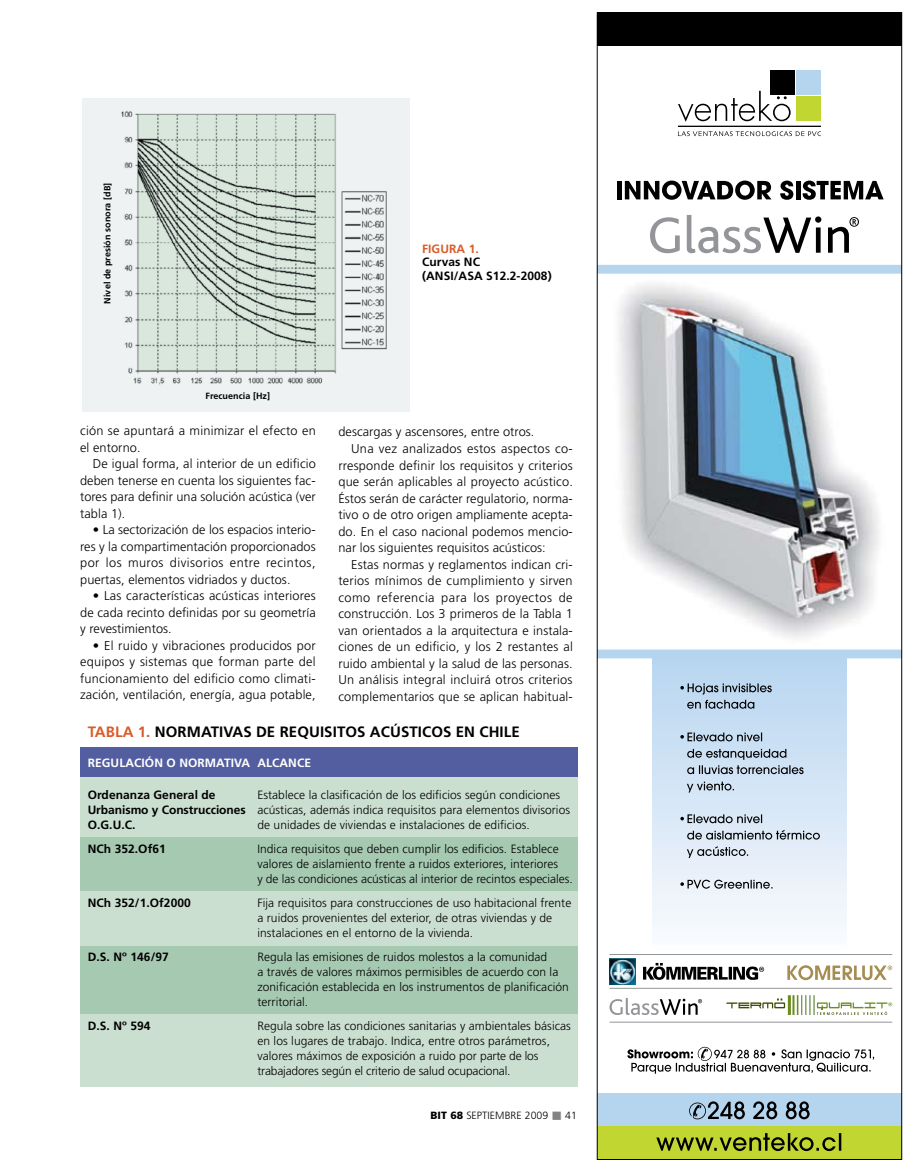
<style>
.page{position:relative;width:915px;height:1170px;background:#fff}
.page>*{position:absolute;margin:0;border:0;box-sizing:border-box;transform-origin:0 0}
.t1{font:700 15px "Frutiger";letter-spacing:.005em;color:#000}
.t2{font:300 12.75px/16.5px "Frutiger";letter-spacing:.01em;color:#000;text-align:justify}
.t3{font:300 12.75px "Frutiger";letter-spacing:.04em;color:#000}
.t4{font:300 12px/15px "Frutiger";letter-spacing:.005em;color:#000}
.t5{font:700 12px/13.5px "Frutiger";letter-spacing:.005em;color:#000}
.t6{font:700 12px "Frutiger";letter-spacing:.005em;color:#fff}
.t7{font:700 12px "Frutiger";color:#d95b29}
.t8{font:300 10.5px "Frutiger";letter-spacing:.005em;color:#000}
.t9{font:700 9px "Frutiger";letter-spacing:.005em;color:#000}
.s1{color:#d95b29}
.s2{font-weight:300}
.s3{font-weight:700}
.s4{font-weight:900}
.s5{color:#808284}
</style>
<div class="page">
<div style="left:82px;top:98px;width:328px;height:313px;background:#eff2f2"></div>
<div style="left:80px;top:746px;width:497px;height:340px;background:#cbdfd1"></div>
<img style="left:121px;top:111px;width:266px;height:274px">
<div style="left:80px;top:746px;width:497px;height:30px;background:#535ea0"></div>
<div style="left:80px;top:837px;width:497px;height:53px;background:#a6c9b2"></div>
<div style="left:80px;top:946px;width:497px;height:67px;background:#a6c9b2"></div>
<svg style="left:678px;top:91px;width:112px;height:31px"></svg>
<div style="left:796px;top:70px;width:24px;height:24px;background:#b5d5ef"></div>
<div style="left:796px;top:97px;width:24px;height:24px;background:#c1d630"></div>
<div style="left:770px;top:70px;width:24px;height:24px;background:#000"></div>
<svg style="left:678px;top:131px;width:142px;height:5px"></svg>
<hr style="left:677px;top:126px;width:143px;height:1px;background:#000">
<div style="left:597px;top:1092px;width:304px;height:67px;background:#b5d5ef"></div>
<svg style="left:689px;top:1101px;width:55px;height:18px"></svg>
<svg style="left:753px;top:1101px;width:24px;height:18px"></svg>
<svg style="left:785px;top:1101px;width:24px;height:18px"></svg>
<div style="left:597px;top:1125px;width:304px;height:34px;background:#c1d630"></div>
<div style="left:597px;top:13px;width:304px;height:33px;background:#000"></div>
<div style="left:652px;top:650px;width:194px;height:295px;background:linear-gradient(to bottom,#b5d3ef,#f9fafd)"></div>
<svg style="left:598px;top:265px;width:301px;height:393px"></svg>
<svg style="left:686px;top:846px;width:61px;height:11px"></svg>
<svg style="left:687px;top:829px;width:132px;height:10px"></svg>
<svg style="left:686px;top:781px;width:47px;height:11px"></svg>
<svg style="left:687px;top:765px;width:116px;height:9px"></svg>
<svg style="left:687px;top:748px;width:99px;height:11px"></svg>
<svg style="left:680px;top:683px;width:91px;height:25px;background:#9aafc2"></svg>
<svg style="left:680px;top:732px;width:81px;height:9px"></svg>
<svg style="left:680px;top:814px;width:81px;height:9px"></svg>
<svg style="left:680px;top:879px;width:92px;height:9px"></svg>
<svg style="left:627px;top:1046px;width:246px;height:27px"></svg>
<hr style="left:609px;top:1021px;width:282px;height:1px;background:#939598">
<svg style="left:609px;top:998px;width:92px;height:16px"></svg>
<hr style="left:787px;top:995px;width:3px;height:19px;background:#6d8d23">
<svg style="left:726px;top:998px;width:58px;height:10px"></svg>
<svg style="left:792px;top:995px;width:99px;height:19px"></svg>
<svg style="left:787px;top:965px;width:104px;height:15px"></svg>
<svg style="left:656px;top:1133px;width:179px;height:17px"></svg>
<hr style="left:838px;top:1132px;width:3px;height:18px;background:#000">
<svg style="left:643px;top:962px;width:120px;height:17px"></svg>
<img style="left:609px;top:958px;width:26px;height:26px">
<hr style="left:609px;top:987px;width:282px;height:1px;background:#939598">
<hr style="left:609px;top:954px;width:282px;height:1px;background:#939598">
<svg style="left:650px;top:217px;width:29px;height:36px"></svg>
<svg style="left:686px;top:215px;width:135px;height:38px"></svg>
<svg style="left:828px;top:217px;width:30px;height:36px"></svg>
<div style="left:616px;top:181px;width:5px;height:18px;background:#000"></div>
<svg style="left:624px;top:180px;width:147px;height:20px"></svg>
<svg style="left:780px;top:180px;width:13px;height:20px"></svg>
<div style="left:795px;top:181px;width:5px;height:18px;background:#000"></div>
<svg style="left:802px;top:180px;width:81px;height:20px"></svg>
<p class="t9" style="left:102px;top:303px;width:122px;rotate:-90deg">NIVEL DE PRESIÓN SONORA [DB]</p>
<p class="t7" style="left:422px;top:241px;width:58px">FIGURA 1.</p>
<p class="t5" style="left:422px;top:255px;width:131px">CURVAS NC<br>(AN SI/ASA S12.2-2008)</p>
<p class="t9" style="left:205px;top:391px;width:66px">FRECUENCIA [HZ]</p>
<p class="t2" style="left:80px;top:422px;width:237px">ción se apuntará a minimizar el efecto en el entorno.</p>
<p class="t2" style="left:80px;top:455px;width:237px;text-indent:13px">De igual forma, al interior de un edificio deben tenerse en cuenta los siguientes fac&shy;tores para definir una solución acústica (ver tabla 1).</p>
<p class="t2" style="left:80px;top:521px;width:237px;text-indent:13px">• La sectorización de los espacios interio&shy;res y la compartimentación proporcionados por los muros divisorios entre recintos, puertas, elementos vidriados y ductos.</p>
<p class="t2" style="left:80px;top:587px;width:237px;text-indent:13px">• Las características acústicas interiores de cada recinto definidas por su geometría y revestimientos.</p>
<p class="t2" style="left:80px;top:637px;width:237px;text-indent:13px">• El ruido y vibraciones producidos por equipos y sistemas que forman parte del funcionamiento del edificio como climati&shy;zación, ventilación, energía, agua potable,</p>
<p class="t2" style="left:338px;top:424px;width:197px">descargas y ascensores, entre otros.</p>
<p class="t2" style="left:351px;top:440px;width:223px">U na vez analizados estos aspectos co-</p>
<p class="t2" style="left:338px;top:457px;width:236px">rresponde definir los requisitos y criterios</p>
<p class="t2" style="left:338px;top:473px;width:236px">que serán aplicables al proyecto acústico.</p>
<p class="t2" style="left:338px;top:490px;width:236px">Éstos serán de carácter regulatorio, norma-</p>
<p class="t2" style="left:338px;top:506px;width:236px">tivo o de otro origen ampliamente acepta-</p>
<p class="t2" style="left:338px;top:523px;width:236px">do. En el caso nacional podemos mencio-</p>
<p class="t2" style="left:338px;top:539px;width:209px">nar los siguientes requisitos acústicos:</p>
<p class="t2" style="left:351px;top:556px;width:223px">Estas normas y reglamentos indican cri-</p>
<p class="t2" style="left:338px;top:572px;width:236px">terios mínimos de cumplimiento y sirven</p>
<p class="t3" style="left:338px;top:590px;width:236px">como referencia para los proyectos de</p>
<p class="t2" style="left:338px;top:605px;width:236px">construcción. Los 3 primeros de la Tabla 1</p>
<p class="t2" style="left:338px;top:622px;width:236px">van orientados a la arquitectura e instala-</p>
<p class="t2" style="left:338px;top:638px;width:236px">ciones de un edificio, y los 2 restantes al</p>
<p class="t2" style="left:338px;top:655px;width:236px">ruido ambiental y la salud de las personas.</p>
<p class="t2" style="left:338px;top:671px;width:235px">U n análisis integral incluirá otros criterios</p>
<p class="t2" style="left:338px;top:688px;width:236px">complementarios que se aplican habitual-</p>
<p class="t1" style="left:88px;top:723px;width:230px"><span class="s1">TABLA 1.</span> NORMATIVAS DE REQUISIT</p>
<p class="t1" style="left:345px;top:723px;width:64px">OS ACÚSTIC</p>
<p class="t1" style="left:431px;top:723px;width:88px">OS EN CHI LE</p>
<p class="t6" style="left:88px;top:755px;width:217px">REGULACIÓN O NORMATIVA ALCANCE</p>
<p class="t5" style="left:88px;top:788px;width:153px">ORDENANZA GENERAL DE <span class="s2">E</span></p>
<p class="t4" style="left:88px;top:787px;width:483px;text-indent:176px">stablece la clasificación de los edificios según condiciones<br><span class="s3">URBANISMO Y CONSTRUCCIONES</span> acústicas, además indica requisitos para elementos divisorios<br><span class="s3">O.G.U.C.</span></p>
<p class="t4" style="left:257px;top:817px;width:274px">de unidades de viviendas e instalaciones de edificios.</p>
<p class="t5" style="left:88px;top:842px;width:80px">NCH 352.OF61</p>
<p class="t4" style="left:257px;top:841px;width:317px">I ndica requisitos que deben cumplir los edificios. Establece valores de aislamiento frente a ruidos exteriores, interiores<br>y de las condiciones acústicas al interior de recintos especiales.</p>
<p class="t5" style="left:88px;top:896px;width:105px">NCH 352/1.OF2000</p>
<p class="t4" style="left:257px;top:895px;width:315px">Fija requisitos para construcciones de uso habitacional frente a ruidos provenientes del exterior, de otras viviendas y de instalaciones en el entorno de la vivienda.</p>
<p class="t5" style="left:88px;top:950px;width:83px">D.S. Nº 146/97</p>
<p class="t4" style="left:257px;top:949px;width:313px">Regula las emisiones de ruidos molestos a la comunidad<br>a través de valores máximos permisibles de acuerdo con la zonificación establecida en los instrumentos de planificación territorial.</p>
<p class="t5" style="left:88px;top:1019px;width:64px">D.S. Nº 594</p>
<p class="t4" style="left:257px;top:1018px;width:315px">Regula sobre las condiciones sanitarias y ambientales básicas en los lugares de trabajo. Indica, entre otros parámetros, valores máximos de exposición a ruido por parte de los trabajadores según el criterio de salud ocupacional.</p>
<p class="t8" style="left:430px;top:1109px;width:148px"><span class="s4">BIT 68</span> septiembre 2009 <span class="s5">■</span> 41</p>
</div>
